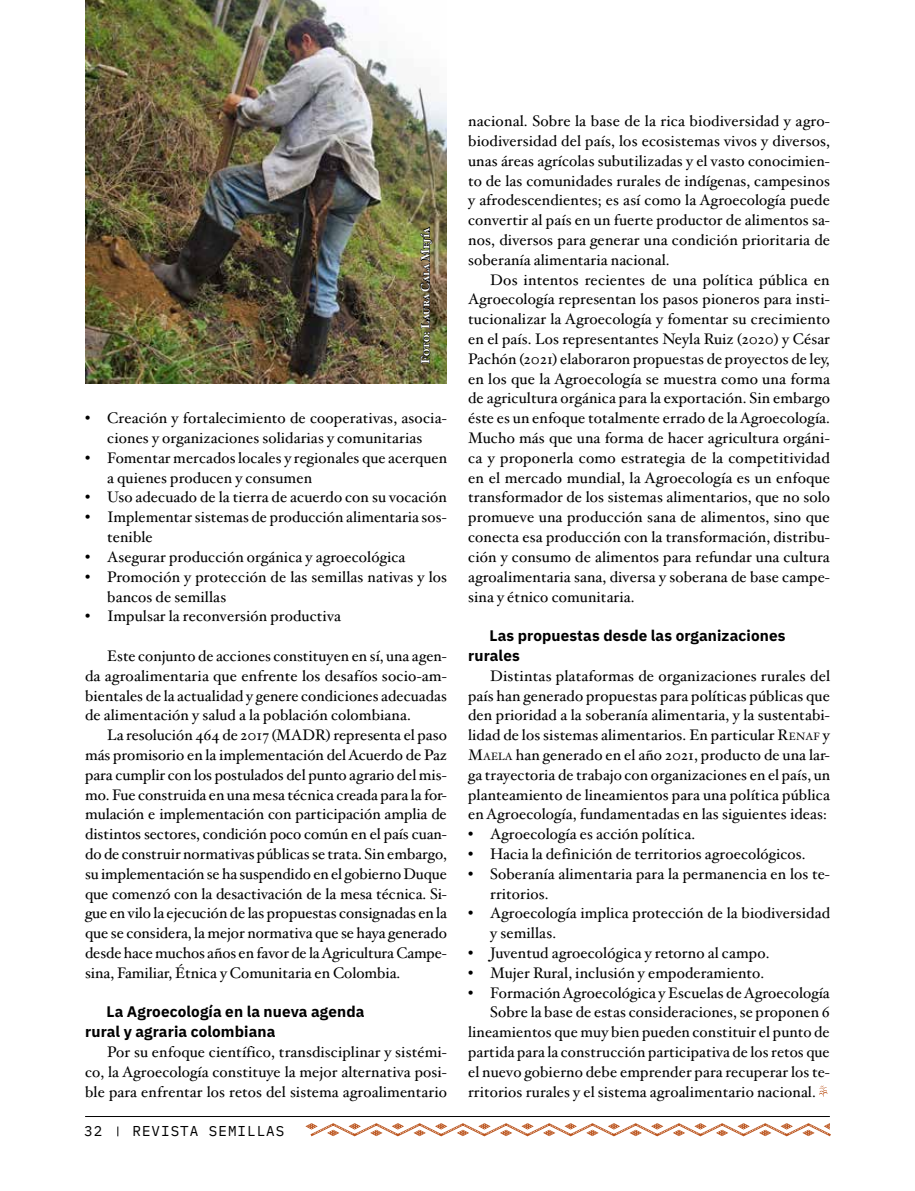
<style>
.page{position:relative;width:915px;height:1191px;background:#fff}
.page>*{position:absolute;margin:0;border:0;box-sizing:border-box;transform-origin:0 0}
.t1{font:15.3px/19.8px "Hoefler Text";letter-spacing:.01em;color:#000;text-align:justify}
.t2{font:700 15.3px/19.8px "IBM Plex Sans";letter-spacing:.01em;color:#000}
.t3{font:14.25px "IBM Plex Mono";letter-spacing:.07em;color:#000}
.t4{font:12px "Hoefler Text Bold SC";color:#fff}
.s1{font-style:inherit}
.s2{font-size:10.65px}
</style>
<div class="page">
<hr style="left:85px;top:1116px;width:744px;height:1px;background:#000">
<svg style="left:305px;top:1123px;width:526px;height:14px"></svg>
<svg style="left:819px;top:1085px;width:8px;height:11px"></svg>
<img style="left:85px;top:0;width:361px;height:383px">
<svg style="left:420px;top:227px;width:12px;height:145px"></svg>
<p class="t4" style="left:418px;top:364px;width:138px;rotate:-90deg">Foto: Laura Cala Mejía</p>
<p class="t1" style="left:85px;top:409px;width:363px;text-align:center">• Creación y fortalecimiento de cooperativas, asocia&shy;ciones y organizaciones solidarias y comunitarias</p>
<p class="t1" style="left:107px;top:448px;width:341px;text-indent:-22px">• Fomentar mercados locales y regionales que acerquen a quienes producen y consumen</p>
<p class="t1" style="left:85px;top:488px;width:363px">• Uso adecuado de la tierra de acuerdo con su vocación</p>
<p class="t1" style="left:107px;top:508px;width:341px;text-indent:-22px">• Implementar sistemas de producción alimentaria sos&shy;tenible</p>
<p class="t1" style="left:85px;top:547px;width:322px">• Asegurar producción orgánica y agroecológica</p>
<p class="t1" style="left:107px;top:567px;width:341px;text-indent:-22px">• Promoción y protección de las semillas nativas y los bancos de semillas</p>
<p class="t1" style="left:85px;top:607px;width:257px">• Impulsar la reconversión productiva</p>
<p class="t1" style="left:85px;top:646px;width:363px;text-indent:22px">Este conjunto de acciones constituyen en sí, una agen&shy;da agroalimentaria que enfrente los desafíos socio-am&shy;bientales de la actualidad y genere condiciones adecuadas de alimentación y salud a la población colombiana.</p>
<p class="t1" style="left:85px;top:725px;width:363px;text-indent:22px">La resolución 464 de 2017 (MADR) representa el paso más promisorio en la implementación del Acuerdo de Paz para cumplir con los postulados del punto agrario del mis&shy;mo. Fue construida en una mesa técnica creada para la for&shy;mulación e implementación con participación amplia de distintos sectores, condición poco común en el país cuan&shy;do de construir normativas públicas se trata. Sin embargo, su implementación se ha suspendido en el gobierno Duque que comenzó con la desactivación de la mesa técnica. Si&shy;gue en vilo la ejecución de las propuestas consignadas en la que se considera, la mejor normativa que se haya generado desde hace muchos años en favor de la Agricultura Campe&shy;sina, Familiar, Étnica y Comunitaria en Colombia.</p>
<p class="t2" style="left:85px;top:1001px;width:281px;text-indent:21px">La Agroecología en la nueva agenda rural y agraria colombiana</p>
<p class="t1" style="left:85px;top:1042px;width:363px;text-indent:22px">Por su enfoque científico, transdisciplinar y sistémi&shy;co, la Agroecología constituye la mejor alternativa posi&shy;ble para enfrentar los retos del sistema agroalimentario</p>
<p class="t3" style="left:84px;top:1120px;width:20px">32</p>
<p class="t3" style="left:132px;top:1120px;width:153px">REVISTA SEMILLAS</p>
<p class="t1" style="left:468px;top:112px;width:363px">nacional. Sobre la base de la rica biodiversidad y agro&shy;biodiversidad del país, los ecosistemas vivos y diversos, unas áreas agrícolas subutilizadas y el vasto conocimien&shy;to de las comunidades rurales de indígenas, campesinos y afrodescendientes; es así como la Agroecología puede convertir al país en un fuerte productor de alimentos sa&shy;nos, diversos para generar una condición prioritaria de soberanía alimentaria nacional.</p>
<p class="t1" style="left:468px;top:270px;width:363px;text-indent:22px">Dos intentos recientes de una política pública en Agroecología representan los pasos pioneros para insti&shy;tucionalizar la Agroecología y fomentar su crecimiento en el país. Los representantes Neyla Ruiz (2020) y César Pachón (2021) elaboraron propuestas de proyectos de ley, en los que la Agroecología se muestra como una forma de agricultura orgánica para la exportación. Sin embargo éste es un enfoque totalmente errado de la Agroecología.<br>Mucho más que una forma de hacer agricultura orgáni&shy;ca y proponerla como estrategia de la competitividad en el mercado mundial, la Agroecología es un enfoque transformador de los sistemas alimentarios, que no solo promueve una producción sana de alimentos, sino que conecta esa producción con la transformación, distribu&shy;ción y consumo de alimentos para refundar una cultura agroalimentaria sana, diversa y soberana de base campe&shy;sina y étnico comunitaria.</p>
<p class="t2" style="left:468px;top:624px;width:319px;text-indent:21px">Las propuestas desde las organizaciones rurales</p>
<p class="t1" style="left:468px;top:666px;width:363px;text-indent:22px">Distintas plataformas de organizaciones rurales del país han generado propuestas para políticas públicas que den prioridad a la soberanía alimentaria, y la sustentabi&shy;lidad de los sistemas alimentarios. En particular <span class="s1">R</span><span class="s2">ENAF</span> y <span class="s1">M</span><span class="s2">AELA</span> han generado en el año 2021, producto de una lar&shy;ga trayectoria de trabajo con organizaciones en el país, un planteamiento de lineamientos para una política pública en Agroecología, fundamentadas en las siguientes ideas:</p>
<p class="t1" style="left:468px;top:824px;width:228px">• Agroecología es acción política.</p>
<p class="t1" style="left:468px;top:844px;width:339px">• Hacia la definición de territorios agroecológicos.</p>
<p class="t1" style="left:490px;top:864px;width:341px;text-indent:-22px">• Soberanía alimentaria para la permanencia en los te&shy;rritorios.</p>
<p class="t1" style="left:490px;top:904px;width:341px;text-indent:-22px">• Agroecología implica protección de la biodiversidad y semillas.</p>
<p class="t1" style="left:468px;top:943px;width:303px">• Juventud agroecológica y retorno al campo.</p>
<p class="t1" style="left:468px;top:963px;width:297px">• Mujer Rural, inclusión y empoderamiento.</p>
<p class="t1" style="left:468px;top:983px;width:363px">• Formación Agroecológica y Escuelas de Agroecología</p>
<p class="t1" style="left:490px;top:1003px;width:341px">Sobre la base de estas consideraciones, se proponen 6</p>
<p class="t1" style="left:468px;top:1022px;width:363px">lineamientos que muy bien pueden constituir el punto de</p>
<p class="t1" style="left:468px;top:1042px;width:363px">partida para la construcción participativa de los retos que</p>
<p class="t1" style="left:468px;top:1062px;width:363px">el nuevo gobierno debe emprender para recuperar los te-</p>
<p class="t1" style="left:468px;top:1082px;width:349px">rritorios rurales y el sistema agroalimentario nacional.</p>
</div>
